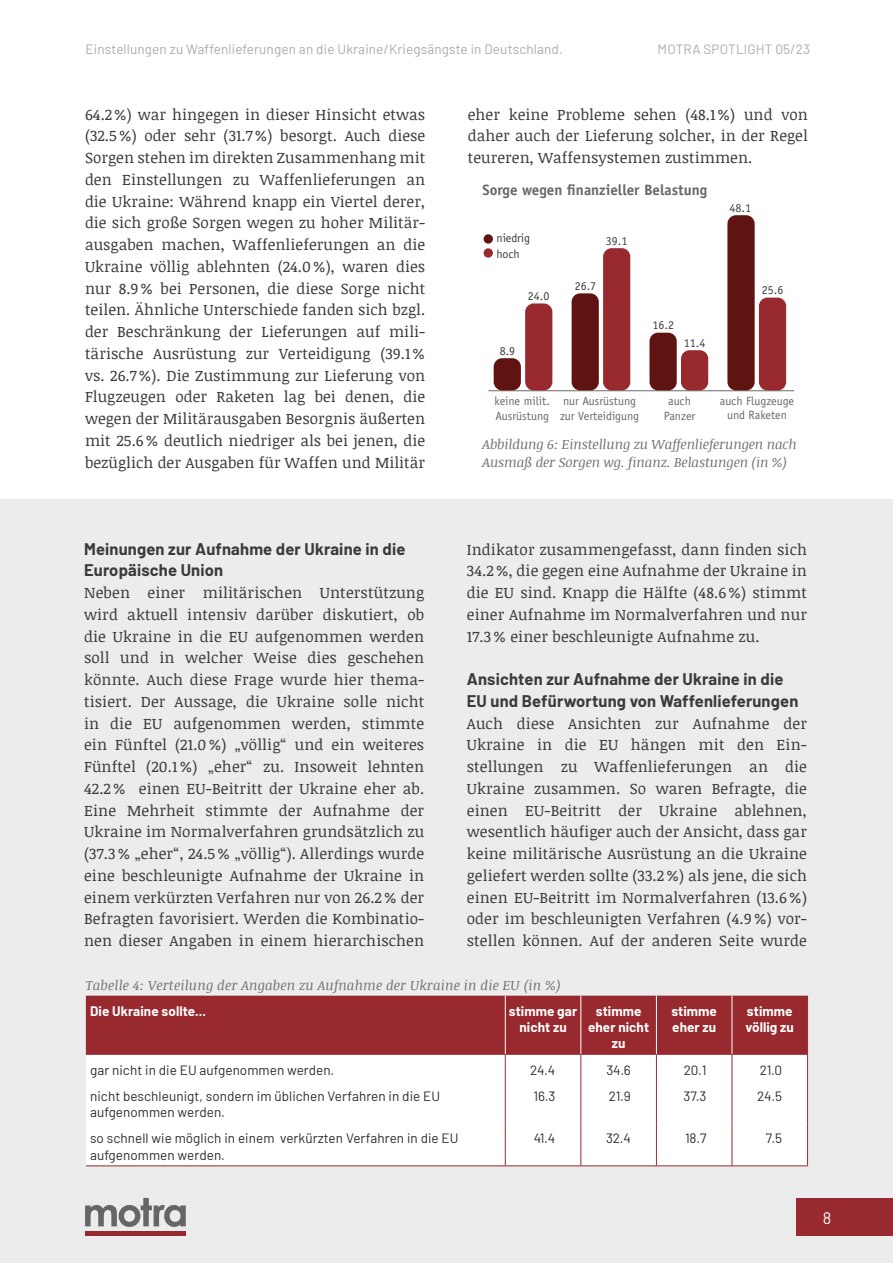
<style>
.page{position:relative;width:893px;height:1263px;background:#fff}
.page>*{position:absolute;margin:0;border:0;box-sizing:border-box;transform-origin:0 0}
.t1{font:700 16.5px/21.8px "Barlow";letter-spacing:.01em;color:#3b3b3a}
.t2{font:16.5px "Barlow";color:#fff}
.t3{font:15.3px/21.8px "Noticia Text";letter-spacing:.01em;color:#3b3b3a;text-align:justify}
.t4{font:700 15px "Officina Sans Std";color:#676867}
.t5{font:13.5px/16.2px "Barlow";letter-spacing:.005em;color:#2c2c2b}
.t6{font:13.5px "Barlow";letter-spacing:.01em;color:#adabab}
.t7{font:italic 13.5px/18px "Noticia Text";letter-spacing:-.01em;color:#747473}
.t8{font:700 13.5px/16.2px "Barlow";letter-spacing:.005em;color:#fff;text-align:center}
.t9{font:italic 13.5px "Noticia Text";letter-spacing:.01em;color:#747473}
.t10{font:12px/14.4px "Officina Sans Std";color:#676867}
.t11{font:12px/15.9px "Officina Sans Std";color:#3b3b3a}
</style>
<div class="page">
<div style="left:0;top:500px;width:893px;height:763px;background:#ececed"></div>
<div style="left:796px;top:1198px;width:97px;height:37px;background:#98292f"></div>
<hr style="left:85px;top:1231px;width:101px;height:4px;background:#98272e">
<svg style="left:85px;top:1198px;width:101px;height:29px"></svg>
<hr style="left:489px;top:390px;width:305px;height:1px;background:#676867">
<div style="left:484px;top:234px;width:9px;height:10px;background:#601412;border-radius:50%"></div>
<div style="left:484px;top:248px;width:9px;height:10px;background:#98292f;border-radius:50%"></div>
<div style="left:494px;top:358px;width:27px;height:32px;background:#601412;border-radius:9px"></div>
<div style="left:525px;top:303px;width:27px;height:87px;background:#98292f;border-radius:9px"></div>
<div style="left:572px;top:293px;width:27px;height:97px;background:#601412;border-radius:9px"></div>
<div style="left:603px;top:248px;width:27px;height:142px;background:#98292f;border-radius:9px"></div>
<div style="left:649px;top:333px;width:28px;height:57px;background:#601412;border-radius:9px"></div>
<div style="left:681px;top:350px;width:27px;height:40px;background:#98292f;border-radius:9px"></div>
<div style="left:727px;top:215px;width:28px;height:175px;background:#601412;border-radius:9px"></div>
<div style="left:759px;top:298px;width:27px;height:92px;background:#98292f;border-radius:9px"></div>
<div style="left:86px;top:1081px;width:721px;height:84px;background:#fff"></div>
<hr style="left:505px;top:1081px;width:1px;height:42px;background:#98292f">
<hr style="left:580px;top:1081px;width:1px;height:42px;background:#98292f">
<hr style="left:656px;top:1081px;width:1px;height:42px;background:#98292f">
<hr style="left:732px;top:1081px;width:1px;height:42px;background:#98292f">
<hr style="left:505px;top:1123px;width:1px;height:42px;background:#98292f">
<hr style="left:580px;top:1123px;width:1px;height:42px;background:#98292f">
<hr style="left:656px;top:1123px;width:1px;height:42px;background:#98292f">
<hr style="left:732px;top:1123px;width:1px;height:42px;background:#98292f">
<svg style="left:86px;top:996px;width:722px;height:85px;background:#b76b6f"></svg>
<hr style="left:807px;top:1123px;width:1px;height:42px;background:#98292f">
<hr style="left:807px;top:996px;width:1px;height:58px;background:#98292f">
<hr style="left:86px;top:1165px;width:419px;height:1px;background:#98292f">
<hr style="left:505px;top:1165px;width:76px;height:1px;background:#98292f">
<hr style="left:581px;top:1165px;width:75px;height:1px;background:#98292f">
<hr style="left:656px;top:1165px;width:76px;height:1px;background:#98292f">
<hr style="left:732px;top:1165px;width:76px;height:1px;background:#98292f">
<hr style="left:807px;top:1081px;width:1px;height:42px;background:#98292f">
<p class="t6" style="left:86px;top:39px;width:479px">Einstellungen zu Waffenlieferungen an die Ukraine/Kriegsängste in Deutschland.</p>
<p class="t6" style="left:657px;top:39px;width:154px">MOTRA SPOTLIGHT 05/23</p>
<p class="t3" style="left:85px;top:103px;width:342px">64.2%) war hingegen in dieser Hinsicht etwas (32.5%) oder sehr (31.7%) besorgt. Auch diese Sorgen stehen im direkten Zusammenhang mit den Einstellungen zu Waffenlieferungen an die Ukraine: Während knapp ein Viertel derer, die sich große Sorgen wegen zu hoher Militär&shy;ausgaben machen, Waffenlieferungen an die Ukraine völlig ablehnten (24.0%), waren dies nur 8.9% bei Personen, die diese Sorge nicht teilen. Ähnliche Unterschiede fanden sich bzgl. der Beschränkung der Lieferungen auf mili&shy;tärische Ausrüstung zur Verteidigung (39.1 % vs. 26.7%). Die Zustimmung zur Lieferung von Flugzeugen oder Raketen lag bei denen, die wegen der Militärausgaben Besorgnis äußerten mit 25.6% deutlich niedriger als bei jenen, die bezüglich der Ausgaben für Waffen und Militär</p>
<p class="t3" style="left:468px;top:103px;width:342px">eher keine Probleme sehen (48.1%) und von daher auch der Lieferung solcher, in der Regel teureren, Waffensystemen zustimmen.</p>
<p class="t4" style="left:483px;top:181px;width:226px">Sorge wegen finanzieller Belastung</p>
<p class="t11" style="left:729px;top:200px;width:23px">48.1</p>
<p class="t11" style="left:496px;top:230px;width:35px">niedrig hoch</p>
<p class="t11" style="left:528px;top:288px;width:23px">24.0</p>
<p class="t11" style="left:606px;top:233px;width:23px">39.1</p>
<p class="t11" style="left:575px;top:278px;width:23px">26.7</p>
<p class="t11" style="left:762px;top:282px;width:23px">25.6</p>
<p class="t11" style="left:653px;top:317px;width:23px">16.2</p>
<p class="t11" style="left:684px;top:335px;width:23px">11.4</p>
<p class="t11" style="left:500px;top:343px;width:17px">8.9</p>
<p class="t10" style="left:720px;top:393px;width:76px;text-align:center">auch Flugzeuge und Raketen</p>
<p class="t10" style="left:495px;top:394px;width:57px">keine milit.<br>Ausrüstung</p>
<p class="t10" style="left:560px;top:394px;width:81px">nur Ausrüstung zur Verteidigung</p>
<p class="t10" style="left:664px;top:394px;width:33px;text-align:center">auch<br>Panzer</p>
<p class="t7" style="left:482px;top:435px;width:316px">Abbildung 6: Einstellung zu Waffenlieferungen nach<br>Ausmaß der Sorgen wg. finanz. Belastungen (in %)</p>
<p class="t1" style="left:84px;top:536px;width:323px">Meinungen zur Aufnahme der Ukraine in die<br>Europäische Union</p>
<p class="t3" style="left:84px;top:581px;width:342px">Neben einer militärischen Unterstützung wird aktuell intensiv darüber diskutiert, ob die Ukraine in die EU aufgenommen werden soll und in welcher Weise dies geschehen könnte. Auch diese Frage wurde hier thema&shy;tisiert. Der Aussage, die Ukraine solle nicht in die EU aufgenommen werden, stimmte ein Fünftel (21.0 %) „völlig“ und ein weiteres Fünftel (20.1 %) „eher“ zu. Insoweit lehnten 42.2 % einen EU-Beitritt der Ukraine eher ab.<br>Eine Mehrheit stimmte der Aufnahme der Ukraine im Normalverfahren grundsätzlich zu (37.3 % „eher“, 24.5 % „völlig“). Allerdings wurde eine beschleunigte Aufnahme der Ukraine in einem verkürzten Verfahren nur von 26.2 % der Befragten favorisiert. Werden die Kombinatio&shy;nen dieser Angaben in einem hierarchischen</p>
<p class="t3" style="left:467px;top:538px;width:342px">Indikator zusammengefasst, dann finden sich 34.2 %, die gegen eine Aufnahme der Ukraine in die EU sind. Knapp die Hälfte (48.6 %) stimmt einer Aufnahme im Normalverfahren und nur 17.3 % einer beschleunigte Aufnahme zu.</p>
<p class="t1" style="left:467px;top:667px;width:333px">Ansichten zur Aufnahme der Ukraine in die<br>EU und Befürwortung von Waffenlieferungen</p>
<p class="t3" style="left:467px;top:712px;width:342px">Auch diese Ansichten zur Aufnahme der Ukraine in die EU hängen mit den Ein&shy;stellungen zu Waffenlieferungen an die Ukraine zusammen. So waren Befragte, die einen EU-Beitritt der Ukraine ablehnen, wesentlich häufiger auch der Ansicht, dass gar keine militärische Ausrüstung an die Ukraine geliefert werden sollte (33.2 %) als jene, die sich einen EU-Beitritt im Normalverfahren (13.6 %) oder im beschleunigten Verfahren (4.9 %) vor&shy;stellen können. Auf der anderen Seite wurde</p>
<p class="t9" style="left:86px;top:975px;width:476px">Tabelle 4: Verteilung der Angaben zu Aufnahme der Ukraine in die EU (in %)</p>
<p class="t8" style="left:90px;top:1001px;width:117px">Die Ukraine sollte...</p>
<p class="t8" style="left:509px;top:1001px;width:70px">stimme gar nicht zu</p>
<p class="t8" style="left:588px;top:1001px;width:63px">stimme eher nicht zu</p>
<p class="t8" style="left:671px;top:1001px;width:47px;text-align:left">stimme eher zu</p>
<p class="t8" style="left:746px;top:1001px;width:50px;text-align:left">stimme völlig zu</p>
<p class="t5" style="left:90px;top:1060px;width:246px">gar nicht in die EU aufgenommen werden.</p>
<p class="t5" style="left:530px;top:1060px;width:27px">24.4</p>
<p class="t5" style="left:606px;top:1060px;width:26px">34.6</p>
<p class="t5" style="left:684px;top:1060px;width:24px">20.1</p>
<p class="t5" style="left:760px;top:1060px;width:24px">21.0</p>
<p class="t5" style="left:90px;top:1087px;width:352px">nicht beschleunigt, sondern im üblichen Verfahren in die EU aufgenommen werden.</p>
<p class="t5" style="left:533px;top:1087px;width:23px">16.3</p>
<p class="t5" style="left:609px;top:1087px;width:23px">21.9</p>
<p class="t5" style="left:684px;top:1087px;width:24px">37.3</p>
<p class="t5" style="left:757px;top:1087px;width:26px">24.5</p>
<p class="t5" style="left:90px;top:1129px;width:370px">so schnell wie möglich in einem verkürzten Verfahren in die EU aufgenommen werden.</p>
<p class="t5" style="left:534px;top:1129px;width:23px">41.4</p>
<p class="t5" style="left:606px;top:1129px;width:26px">32.4</p>
<p class="t5" style="left:685px;top:1129px;width:23px">18.7</p>
<p class="t5" style="left:766px;top:1129px;width:18px">7.5</p>
<p class="t2" style="left:823px;top:1206px;width:10px">8</p>
</div>
